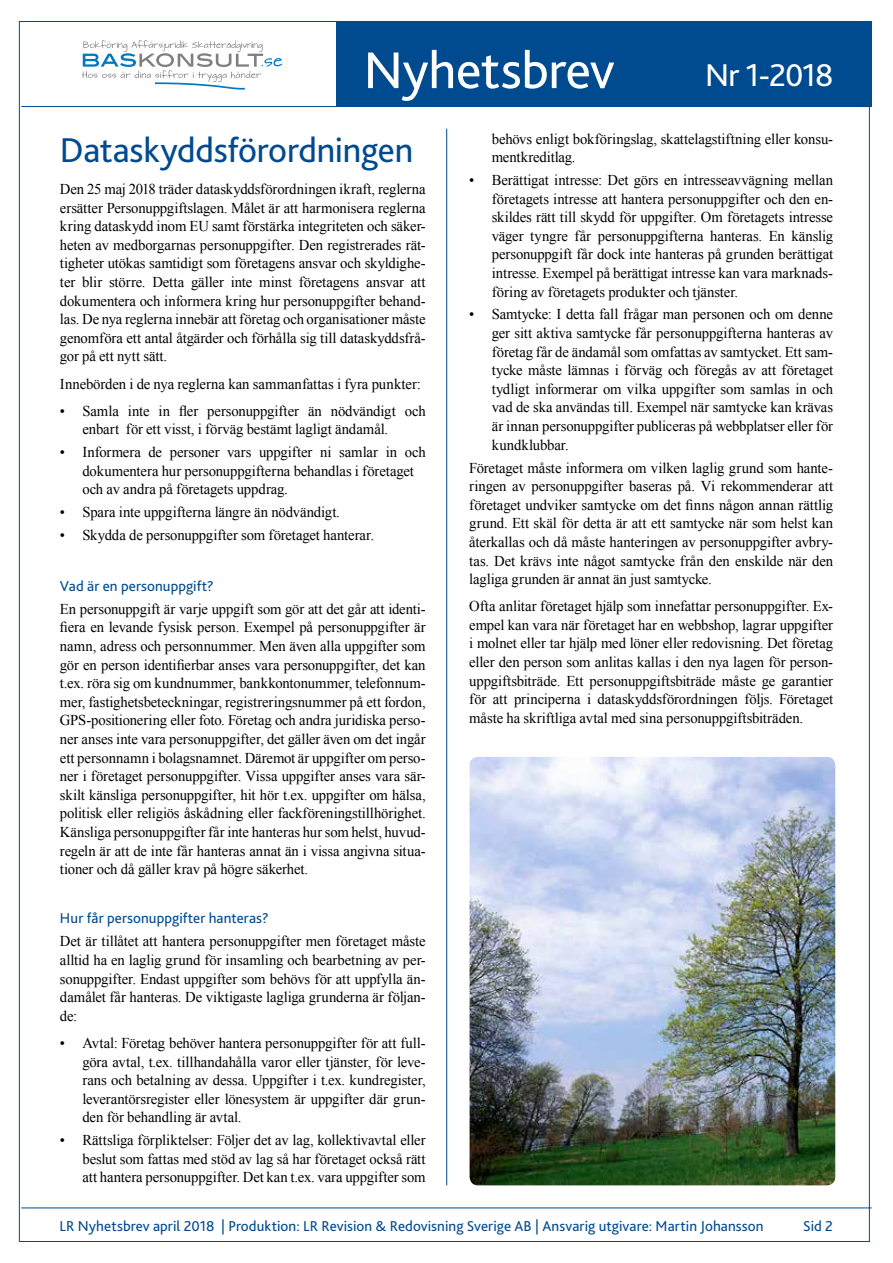
<style>
.page{position:relative;width:893px;height:1263px;background:#fff}
.page>*{position:absolute;margin:0;border:0;box-sizing:border-box;transform-origin:0 0}
.t1{font:54px "Bliss 2";letter-spacing:-.01em;color:#fff}
.t2{font:36px "Bliss 2";letter-spacing:-.01em;color:#004a8f}
.t3{font:33px "Bliss 2";letter-spacing:-.035em;color:#fff}
.t4{font:15px/18.6px "Times New Roman";letter-spacing:-.005em;color:#000;text-align:justify}
.t5{font:15px "Bliss 2";letter-spacing:.005em;color:#004a8f}
</style>
<div class="page">
<hr style="left:21px;top:106px;width:851px;height:1px;background:#004a8f">
<div style="left:336px;top:21px;width:536px;height:85px;background:#004a8f"></div>
<hr style="left:21px;top:1208px;width:851px;height:1px;background:#004a8f">
<hr style="left:446px;top:129px;width:1px;height:1056px;background:#004a8f">
<img style="left:470px;top:757px;width:365px;height:428px">
<svg style="left:82px;top:40px;width:200px;height:49px"></svg>
<h1 class="t1" style="left:364px;top:37px;width:253px">Nyhetsbrev</h1>
<h3 class="t3" style="left:705px;top:54px;width:130px">Nr 1-2018</h3>
<h2 class="t2" style="left:60px;top:128px;width:355px">Dataskyddsförordningen</h2>
<p class="t4" style="left:60px;top:179px;width:367px">Den 25 maj 2018 träder dataskyddsförordningen ikraft, reglerna ersätter Personuppgiftslagen. Målet är att harmonisera reglerna kring dataskydd inom EU samt förstärka integriteten och säker&shy;heten av medborgarnas personuppgifter. Den registrerades rät&shy;tigheter utökas samtidigt som företagens ansvar och skyldighe&shy;ter blir större. Detta gäller inte minst företagens ansvar att dokumentera och informera kring hur personuppgifter behand&shy;las. De nya reglerna innebär att företag och organisationer måste genomföra ett antal åtgärder och förhålla sig till dataskyddsfrå&shy;gor på ett nytt sätt.</p>
<p class="t4" style="left:60px;top:374px;width:362px">Innebörden i de nya reglerna kan sammanfattas i fyra punkter:</p>
<p class="t4" style="left:82px;top:401px;width:345px;text-indent:-23px">• Samla inte in fler personuppgifter än nödvändigt och enbart för ett visst, i förväg bestämt lagligt ändamål.</p>
<p class="t4" style="left:82px;top:442px;width:345px;text-align:left;text-indent:-23px">• Informera de personer vars uppgifter ni samlar in och dokumentera hur personuppgifterna behandlas i företaget och av andra på företagets uppdrag.</p>
<p class="t4" style="left:60px;top:503px;width:281px">• Spara inte uppgifterna längre än nödvändigt.</p>
<p class="t4" style="left:60px;top:525px;width:315px">• Skydda de personuppgifter som företaget hanterar.</p>
<p class="t5" style="left:60px;top:576px;width:155px">Vad är en personuppgift?</p>
<p class="t4" style="left:60px;top:599px;width:367px">En personuppgift är varje uppgift som gör att det går att identi&shy;fiera en levande fysisk person. Exempel på personuppgifter är namn, adress och personnummer. Men även alla uppgifter som gör en person identifierbar anses vara personuppgifter, det kan t.ex. röra sig om kundnummer, bankkontonummer, telefonnum&shy;mer, fastighetsbeteckningar, registreringsnummer på ett fordon, GPS-positionering eller foto. Företag och andra juridiska perso&shy;ner anses inte vara personuppgifter, det gäller även om det ingår ett personnamn i bolagsnamnet. Däremot är uppgifter om perso&shy;ner i företaget personuppgifter. Vissa uppgifter anses vara sär&shy;skilt känsliga personuppgifter, hit hör t.ex. uppgifter om hälsa, politisk eller religiös åskådning eller fackföreningstillhörighet.<br>Känsliga personuppgifter får inte hanteras hur som helst, huvud&shy;regeln är att de inte får hanteras annat än i vissa angivna situa&shy;tioner och då gäller krav på högre säkerhet.</p>
<p class="t5" style="left:60px;top:909px;width:210px">Hur får personuppgifter hanteras?</p>
<p class="t4" style="left:60px;top:932px;width:367px">Det är tillåtet att hantera personuppgifter men företaget måste alltid ha en laglig grund för insamling och bearbetning av per&shy;sonuppgifter. Endast uppgifter som behövs för att uppfylla än&shy;damålet får hanteras. De viktigaste lagliga grunderna är följan&shy;de:</p>
<p class="t4" style="left:82px;top:1033px;width:345px;text-indent:-22px">• Avtal: Företag behöver hantera personuppgifter för att full&shy;göra avtal, t.ex. tillhandahålla varor eller tjänster, för leve&shy;rans och betalning av dessa. Uppgifter i t.ex. kundregister, leverantörsregister eller lönesystem är uppgifter där grun&shy;den för behandling är avtal.</p>
<p class="t4" style="left:82px;top:1131px;width:345px;text-indent:-23px">• Rättsliga förpliktelser: Följer det av lag, kollektivavtal eller beslut som fattas med stöd av lag så har företaget också rätt att hantera personuppgifter. Det kan t.ex. vara uppgifter som</p>
<p class="t4" style="left:492px;top:129px;width:343px">behövs enligt bokföringslag, skattelagstiftning eller konsu&shy;mentkreditlag.</p>
<p class="t4" style="left:492px;top:170px;width:343px;text-indent:-23px">• Berättigat intresse: Det görs en intresseavvägning mellan företagets intresse att hantera personuppgifter och den en&shy;skildes rätt till skydd för uppgifter. Om företagets intresse väger tyngre får personuppgifterna hanteras. En känslig personuppgift får dock inte hanteras på grunden berättigat intresse. Exempel på berättigat intresse kan vara marknads&shy;föring av företagets produkter och tjänster.</p>
<p class="t4" style="left:492px;top:305px;width:343px;text-indent:-23px">• Samtycke: I detta fall frågar man personen och om denne ger sitt aktiva samtycke får personuppgifterna hanteras av företag får de ändamål som omfattas av samtycket. Ett sam&shy;tycke måste lämnas i förväg och föregås av att företaget tydligt informerar om vilka uppgifter som samlas in och vad de ska användas till. Exempel när samtycke kan krävas är innan personuppgifter publiceras på webbplatser eller för kundklubbar.</p>
<p class="t4" style="left:469px;top:458px;width:365px">Företaget måste informera om vilken laglig grund som hante&shy;ringen av personuppgifter baseras på. Vi rekommenderar att företaget undviker samtycke om det finns någon annan rättlig grund. Ett skäl för detta är att ett samtycke när som helst kan återkallas och då måste hanteringen av personuppgifter avbry&shy;tas. Det krävs inte något samtycke från den enskilde när den lagliga grunden är annat än just samtycke.</p>
<p class="t4" style="left:469px;top:597px;width:365px">Ofta anlitar företaget hjälp som innefattar personuppgifter. Ex&shy;empel kan vara när företaget har en webbshop, lagrar uppgifter i molnet eller tar hjälp med löner eller redovisning. Det företag eller den person som anlitas kallas i den nya lagen för person&shy;uppgiftsbiträde. Ett personuppgiftsbiträde måste ge garantier för att principerna i dataskyddsförordningen följs. Företaget måste ha skriftliga avtal med sina personuppgiftsbiträden.</p>
<p class="t5" style="left:60px;top:1217px;width:706px">LR Nyhetsbrev april 2018 | Produktion: LR Revision &amp; Redovisning Sverige AB | Ansvarig utgivare: Martin Johansson</p>
<p class="t5" style="left:803px;top:1217px;width:31px">Sid 2</p>
</div>
